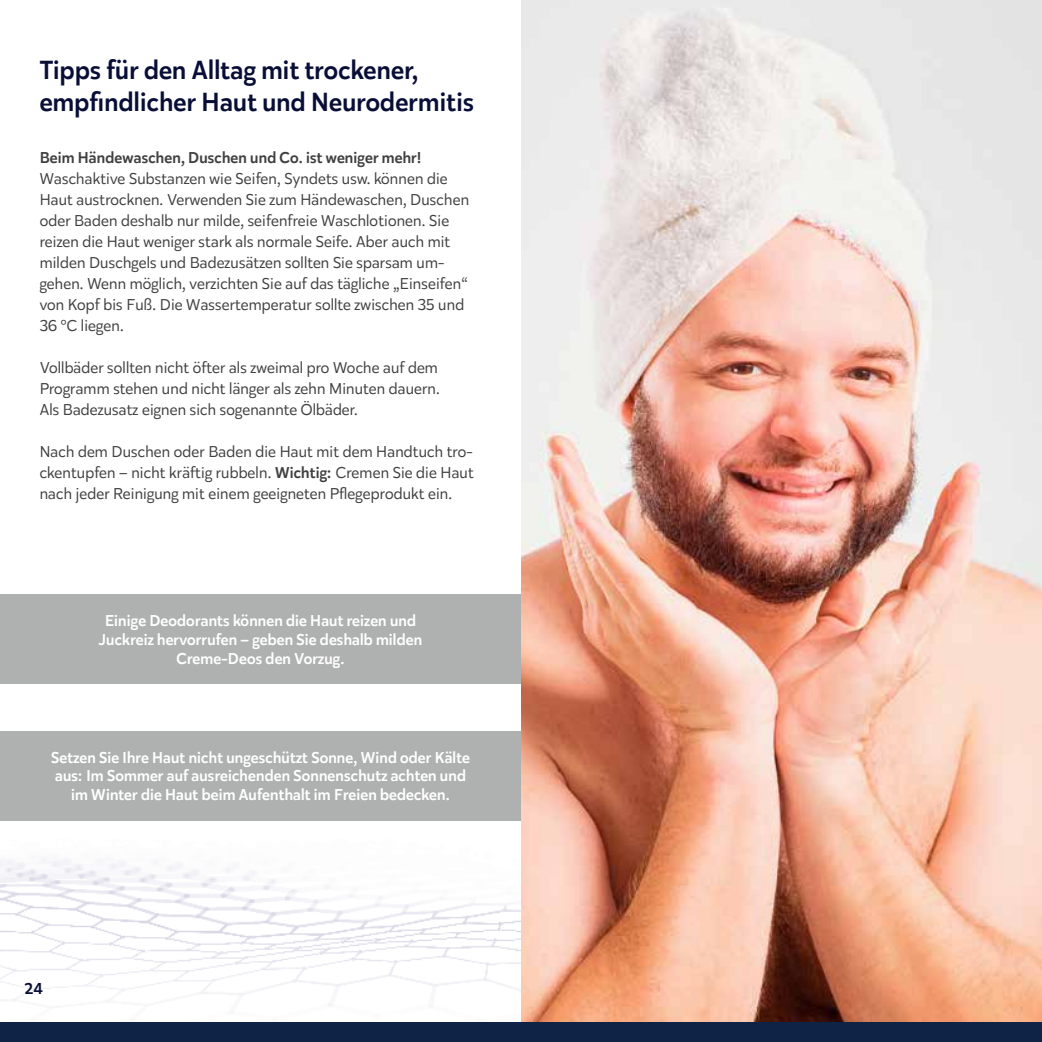
<style>
.page{position:relative;width:1042px;height:1042px;background:#fff}
.page>*{position:absolute;margin:0;border:0;box-sizing:border-box;transform-origin:0 0}
.t1{font:500 26.25px/31.5px "Karu";letter-spacing:.01em;color:#090e37}
.t2{font:15.75px/21px "Karu";letter-spacing:.01em;color:#403f3f}
.t3{font:500 15.75px/18.9px "Karu";letter-spacing:.01em;color:#fff;text-align:center}
.t4{font:500 15.75px "Karu";letter-spacing:.01em;color:#403f3f}
.t5{font:500 15.75px "Karu";color:#090e37}
.s1{font-weight:500}
</style>
<div class="page">
<img style="left:0;top:820px;width:521px;height:182px">
<img style="left:521px;top:0;width:521px;height:1022px">
<div style="left:0;top:594px;width:521px;height:89px;background:#afb0b0"></div>
<div style="left:0;top:731px;width:521px;height:89px;background:#afb0b0"></div>
<div style="left:0;top:1022px;width:1042px;height:20px;background:#0f2347"></div>
<h1 class="t1" style="left:40px;top:54px;width:436px">Tipps für den Alltag mit trockener, empfindlicher Haut und Neurodermitis</h1>
<p class="t4" style="left:40px;top:147px;width:383px">Beim Händewaschen, Duschen und Co. ist weniger mehr!</p>
<p class="t2" style="left:40px;top:168px;width:431px">Waschaktive Substanzen wie Seifen, Syndets usw. können die Haut austrocknen. Verwenden Sie zum Händewaschen, Duschen oder Baden deshalb nur milde, seifenfreie Waschlotionen. Sie reizen die Haut weniger stark als normale Seife. Aber auch mit milden Duschgels und Badezusätzen sollten Sie sparsam um&shy;gehen. Wenn möglich, verzichten Sie auf das tägliche „Einseifen“ von Kopf bis Fuß. Die Wassertemperatur sollte zwischen 35 und 36 °C liegen.</p>
<p class="t2" style="left:40px;top:357px;width:402px">Vollbäder sollten nicht öfter als zweimal pro Woche auf dem<br>Programm stehen und nicht länger als zehn Minuten dauern.<br>Als Badezusatz eignen sich sogenannte Ölbäder.</p>
<p class="t2" style="left:40px;top:441px;width:435px;text-align:justify">Nach dem Duschen oder Baden die Haut mit dem Handtuch tro&shy;ckentupfen – nicht kräftig rubbeln. <span class="s1">Wichtig:</span> Cremen Sie die Haut nach jeder Reinigung mit einem geeigneten Pflegeprodukt ein.</p>
<p class="t3" style="left:99px;top:611px;width:325px">Einige Deodorants können die Haut reizen und<br>Juckreiz hervorrufen – geben Sie deshalb milden<br>Creme-Deos den Vorzug.</p>
<p class="t3" style="left:51px;top:747px;width:420px">Setzen Sie Ihre Haut nicht ungeschützt Sonne, Wind oder Kälte aus: Im Sommer auf ausreichenden Sonnenschutz achten und im Winter die Haut beim Aufenthalt im Freien bedecken.</p>
<p class="t5" style="left:25px;top:978px;width:19px">24</p>
</div>
